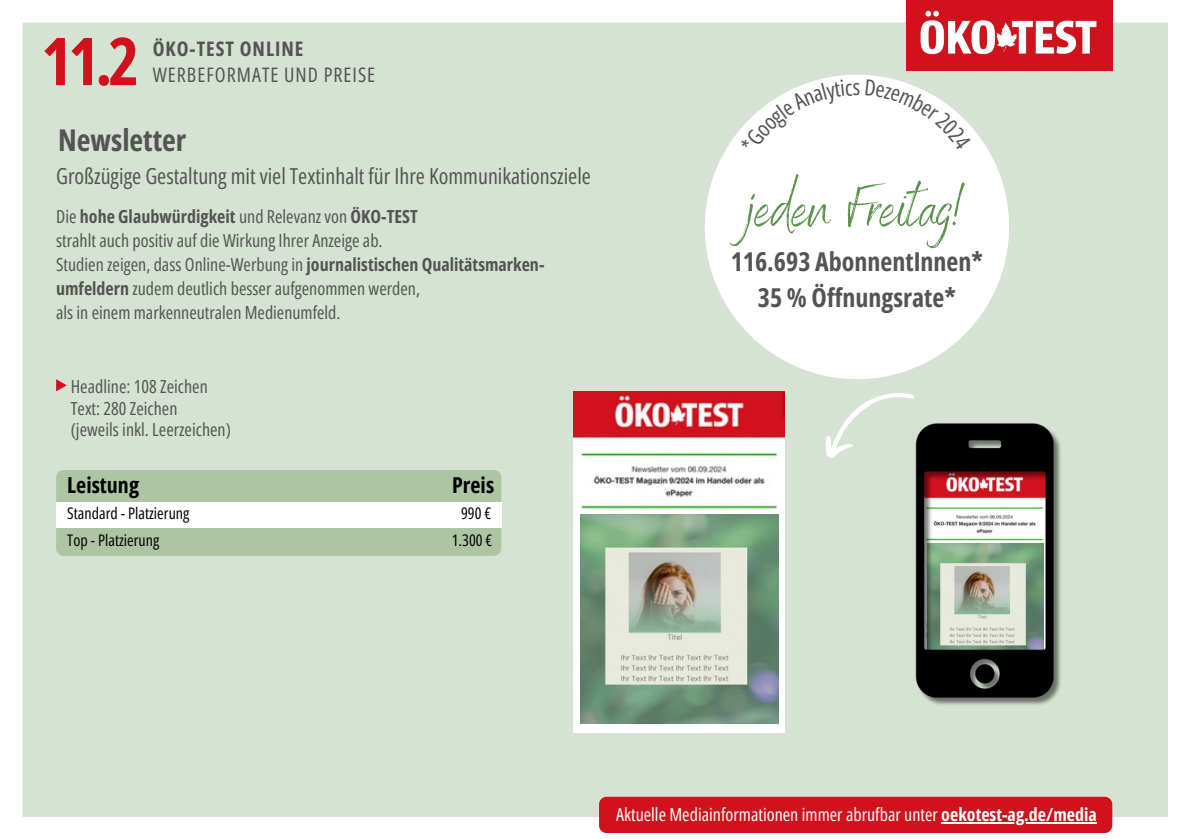
<style>
.page{position:relative;width:1191px;height:839px;background:#fff}
.page>*{position:absolute;margin:0;border:0;box-sizing:border-box;transform-origin:0 0}
.t1{font:700 66px "Open Sans Condensed";color:#d1121c}
.t2{font:59.4px "Benedict";color:#5c934e}
.t3{font:700 30px "Open Sans Condensed";color:#545454}
.t4{font:700 26px/36px "Open Sans Condensed";color:#545454;text-align:center}
.t5{font:22.2px "Open Sans Condensed";color:#545454}
.t6{font:22px "Open Sans Condensed";color:#545454}
.t7{font:700 22px "Open Sans Condensed";color:#000}
.t8{font:20px "Open Sans Condensed";letter-spacing:.05em;color:#545454}
.t9{font:700 20px "Open Sans Condensed";letter-spacing:.05em;color:#545454}
.t10{font:18px/24px "Open Sans Condensed";color:#545454}
.t11{font:18px "Open Sans Condensed";color:#fff}
.t12{font:700 18px "Open Sans Condensed";color:#545454}
.t13{font:16px "Open Sans Condensed";color:#000}
.s1{font-weight:400}
.s2{font-weight:700}
</style>
<div class="page">
<div style="left:22px;top:0;width:1146px;height:833px;background:#d6e3d4"></div>
<div style="left:599px;top:796px;width:513px;height:37px;background:#d1121c;border-radius:8px"></div>
<hr style="left:941px;top:822px;width:156px;height:1px;background:#fff">
<div style="left:906px;top:0;width:206px;height:71px;background:#d1121c"></div>
<img style="left:920px;top:10px;width:177px;height:45px">
<svg style="left:56px;top:379px;width:11px;height:12px"></svg>
<svg style="left:815px;top:374px;width:101px;height:91px;background:#d9e5d7"></svg>
<div style="left:56px;top:470px;width:445px;height:86px;background:#aec5a4"></div>
<div style="left:56px;top:502px;width:445px;height:25px;background:#fff"></div>
<img style="left:574px;top:391px;width:210px;height:341px">
<img style="left:580px;top:514px;width:199px;height:209px">
<img style="left:916px;top:418px;width:148px;height:295px">
<div style="left:705px;top:75px;width:304px;height:304px;background:#fff;border-radius:50%"></div>
<svg style="left:740px;top:79px;width:80px;height:50px"></svg>
<svg style="left:894px;top:79px;width:78px;height:48px"></svg>
<p class="t1" style="left:41px;top:15px;width:100px">11.2</p>
<h5 class="t9" style="left:153px;top:35px;width:152px">ÖKO-TEST ONLINE</h5>
<h5 class="t8" style="left:153px;top:61px;width:224px">WERBEFORMATE UND PREISE</h5>
<p class="t3" style="left:58px;top:119px;width:130px">Newsletter</p>
<p class="t6" style="left:56px;top:160px;width:536px">Großzügige Gestaltung mit viel Textinhalt für Ihre Kommunikationsziele</p>
<p class="t12" style="left:56px;top:203px;width:363px"><span class="s1">Die</span> hohe Glaubwürdigkeit <span class="s1">und Relevanz von</span> ÖKO-TEST</p>
<p class="t10" style="left:56px;top:228px;width:328px">strahlt auch positiv auf die Wirkung Ihrer Anzeige ab.</p>
<p class="t10" style="left:56px;top:252px;width:490px">Studien zeigen, dass Online-Werbung in <span class="s2">journalistischen Qualitätsmarken&shy;umfeldern</span> zudem deutlich besser aufgenommen werden,</p>
<p class="t10" style="left:56px;top:300px;width:286px">als in einem markenneutralen Medienumfeld.</p>
<h2 class="t10" style="left:71px;top:374px;width:138px">Headline: 108 Zeichen</h2>
<h4 class="t10" style="left:71px;top:395px;width:108px">Text: 280 Zeichen</h4>
<h3 class="t10" style="left:71px;top:416px;width:162px">(jeweils inkl. Leerzeichen)</h3>
<p class="t7" style="left:67px;top:469px;width:73px">Leistung</p>
<p class="t7" style="left:452px;top:469px;width:44px">Preis</p>
<p class="t13" style="left:67px;top:502px;width:124px">Standard - Platzierung</p>
<p class="t13" style="left:461px;top:502px;width:32px">990 €</p>
<p class="t13" style="left:67px;top:529px;width:93px">Top - Platzierung</p>
<p class="t13" style="left:452px;top:529px;width:42px">1.300 €</p>
<p class="t5" style="left:853px;top:71px;width:9px">s</p>
<p class="t2" style="left:748px;top:170px;width:218px">jeden Freitag!</p>
<p class="t4" style="left:731px;top:242px;width:254px">116.693 AbonnentInnen*<br>35 % Öffnungsrate*</p>
<p class="t11" style="left:616px;top:801px;width:482px">Aktuelle Mediainformationen immer abrufbar unter <span class="s2">oekotest-ag.de/media</span></p>
</div>
